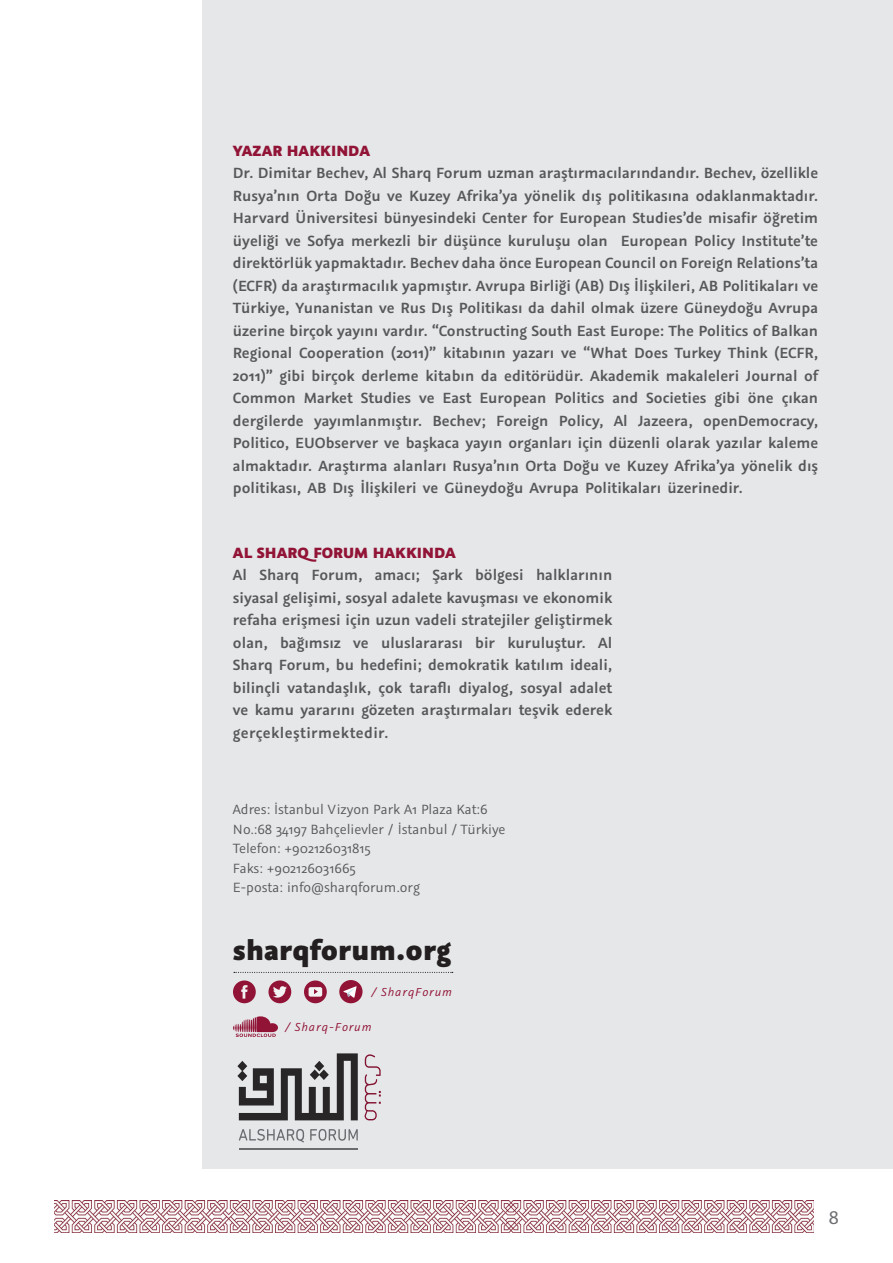
<style>
.page{position:relative;width:893px;height:1263px;background:#fff}
.page>*{position:absolute;margin:0;border:0;box-sizing:border-box;transform-origin:0 0}
.abstract{font:800 30.9px "Graublau Sans";color:#231f20}
.t1{font:19.5px "Myriad Pro";color:#6c6d70}
.abstract-2{font:600 16.5px/22.5px "Graublau Sans";color:#57585a;text-align:justify}
.abstract-3{font:800 16.5px "Graublau Sans";color:#911436}
.abstract-4{font:15px "Graublau Sans";color:#57585a}
.abstract-5{font:italic 13.05px "Graublau Sans";letter-spacing:.07em;color:#911436}
</style>
<div class="page">
<img style="left:54px;top:1201px;width:759px;height:31px">
<div style="left:203px;top:0;width:690px;height:1168px;background:#e6e7e9"></div>
<svg style="left:237px;top:1053px;width:121px;height:67px"></svg>
<svg style="left:365px;top:1054px;width:16px;height:66px"></svg>
<svg style="left:239px;top:1129px;width:119px;height:13px"></svg>
<hr style="left:239px;top:1148px;width:119px;height:1px;background:#76787b">
<svg style="left:234px;top:972px;width:219px;height:1px"></svg>
<svg style="left:233px;top:1016px;width:45px;height:21px"></svg>
<div style="left:233px;top:980px;width:23px;height:23px;background:#911436;border-radius:50%"></div>
<svg style="left:241px;top:985px;width:6px;height:14px"></svg>
<svg style="left:304px;top:980px;width:23px;height:23px"></svg>
<svg style="left:309px;top:987px;width:13px;height:10px"></svg>
<div style="left:268px;top:980px;width:23px;height:23px;background:#911436;border-radius:50%"></div>
<svg style="left:273px;top:986px;width:14px;height:11px"></svg>
<div style="left:339px;top:980px;width:24px;height:23px;background:#911436;border-radius:50%"></div>
<svg style="left:343px;top:986px;width:14px;height:12px"></svg>
<p class="abstract-3" style="left:233px;top:139px;width:139px">YAZAR HAKKINDA</p>
<p class="abstract-2" style="left:233px;top:162px;width:587px">Dr. Dimitar Bechev, Al Sharq Forum uzman araştırmacılarındandır. Bechev, özellikle Rusya’nın Orta Doğu ve Kuzey Afrika’ya yönelik dış politikasına odaklanmaktadır.<br>Harvard Üniversitesi bünyesindeki Center for European Studies’de misafir öğretim üyeliği ve Sofya merkezli bir düşünce kuruluşu olan European Policy Institute’te direktörlük yapmaktadır. Bechev daha önce European Council on Foreign Relations’ta (ECFR) da araştırmacılık yapmıştır. Avrupa Birliği (AB) Dış İlişkileri, AB Politikaları ve Türkiye, Yunanistan ve Rus Dış Politikası da dahil olmak üzere Güneydoğu Avrupa üzerine birçok yayını vardır. “Constructing South East Europe: The Politics of Balkan Regional Cooperation (2011)” kitabının yazarı ve “What Does Turkey Think (ECFR, 2011)” gibi birçok derleme kitabın da editörüdür. Akademik makaleleri Journal of Common Market Studies ve East European Politics and Societies gibi öne çıkan dergilerde yayımlanmıştır. Bechev; Foreign Policy, Al Jazeera, openDemocracy, Politico, EUObserver ve başkaca yayın organları için düzenli olarak yazılar kaleme almaktadır. Araştırma alanları Rusya’nın Orta Doğu ve Kuzey Afrika’ya yönelik dış politikası, AB Dış İlişkileri ve Güneydoğu Avrupa Politikaları üzerinedir.</p>
<p class="abstract-3" style="left:233px;top:541px;width:224px">AL SHARQ FORUM HAKKINDA</p>
<p class="abstract-2" style="left:233px;top:563px;width:381px">Al Sharq Forum, amacı; Şark bölgesi halklarının siyasal gelişimi, sosyal adalete kavuşması ve ekonomik refaha erişmesi için uzun vadeli stratejiler geliştirmek olan, bağımsız ve uluslararası bir kuruluştur. Al Sharq Forum, bu hedefini; demokratik katılım ideali, bilinçli vatandaşlık, çok taraflı diyalog, sosyal adalet ve kamu yararını gözeten araştırmaları teşvik ederek gerçekleştirmektedir.</p>
<p class="abstract-4" style="left:233px;top:800px;width:256px">Adres: İstanbul Vizyon Park A1 Plaza Kat:6</p>
<p class="abstract-4" style="left:233px;top:820px;width:274px">No.:68 34197 Bahçelievler / İstanbul / Türkiye</p>
<p class="abstract-4" style="left:233px;top:839px;width:139px">Telefon: +902126031815</p>
<p class="abstract-4" style="left:233px;top:859px;width:124px">Faks: +902126031665</p>
<p class="abstract-4" style="left:233px;top:878px;width:189px">E-posta: info@sharqforum.org</p>
<p class="abstract" style="left:233px;top:930px;width:220px">sharqforum.org</p>
<p class="abstract-5" style="left:371px;top:985px;width:82px">/ SharqForum</p>
<p class="abstract-5" style="left:285px;top:1019px;width:88px">/ Sharq-Forum</p>
<p class="t1" style="left:829px;top:1205px;width:12px">8</p>
</div>
